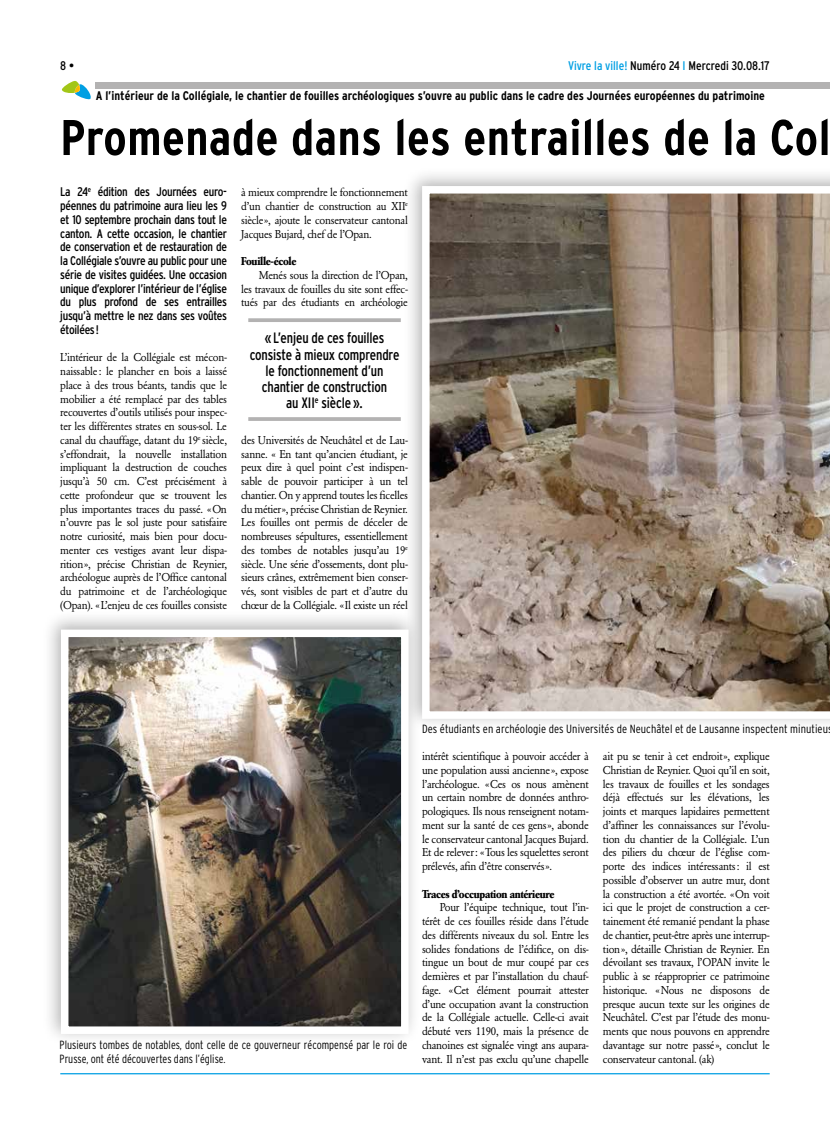
<style>
.page{position:relative;width:830px;height:1134px;background:#fff}
.page>*{position:absolute;margin:0;border:0;box-sizing:border-box;transform-origin:0 0}
.t1{font:700 condensed 50px "Interstate";letter-spacing:.01em;color:#000}
.t2{font:condensed 15px/16.2px "Interstate";letter-spacing:-.01em;color:#000;text-align:center;scale:.95 1}
.t3{font:condensed 12.5px/13.8px "Interstate";letter-spacing:-.025em;color:#000;text-align:justify}
.t4{font:700 condensed 12.5px "Interstate";color:#000}
.t5{font:condensed 12.5px "Interstate";color:#000}
.t6{font:300 condensed 11.88px/13.8px "Interstate";color:#000;scale:.95 1}
.t7{font:300 condensed 11.88px "Interstate";color:#000}
.t8{font:11.25px/13.8px "Garamond BE";letter-spacing:-.025em;color:#000;text-align:justify;scale:.95 1}
.t9{font:700 11.25px "Garamond BE";letter-spacing:-.025em;color:#000;scale:.95 1}
.s1{color:#009fe3}
</style>
<div class="page">
<hr style="left:60px;top:1073px;width:709px;height:1px;background:#009fe3">
<div style="left:96px;top:83px;width:733px;height:6px;background:#b3b2b2"></div>
<svg style="left:62px;top:81px;width:29px;height:18px"></svg>
<div style="left:403px;top:167px;width:426px;height:564px;background:#000;opacity:.3"></div>
<svg style="left:422px;top:186px;width:407px;height:533px;background:#948577"></svg>
<svg style="left:248px;top:318px;width:152px;height:4px"></svg>
<hr style="left:248px;top:417px;width:152px;height:4px;background:#b3b2b2">
<div style="left:42px;top:610px;width:378px;height:436px;background:#000;opacity:.3"></div>
<img style="left:70px;top:639px;width:329px;height:386px">
<div style="left:61px;top:630px;width:347px;height:404px;border:8px solid #fff"></div>
<p class="t3" style="left:60px;top:59px;width:15px">8 •</p>
<p class="t5" style="left:567px;top:59px;width:203px"><span class="s1">Vivre la ville!</span> Numéro 24 <span class="s1">I</span> Mercredi 30.08.17</p>
<p class="t4" style="left:96px;top:89px;width:670px">A l’intérieur de la Collégiale, le chantier de fouilles archéologiques s’ouvre au public dans le cadre des Journées européennes du patrimoine</p>
<h1 class="t1" style="left:60px;top:110px;width:771px">Promenade dans les entrailles de la Col</h1>
<p class="t3" style="left:60px;top:185px;width:168px">La 24<sup>e</sup> édition des Journées euro&shy;péennes du patrimoine aura lieu les 9 et 10 septembre prochain dans tout le canton. A cette occasion, le chantier de conservation et de restauration de la Collégiale s’ouvre au public pour une série de visites guidées. Une occasion unique d’explorer l’intérieur de l’église du plus profond de ses entrailles jusqu’à mettre le nez dans ses voûtes étoilées!</p>
<p class="t8" style="left:60px;top:351px;width:177px">L’intérieur de la Collégiale est mécon&shy;naissable: le plancher en bois a laissé place à des trous béants, tandis que le mobilier a été remplacé par des tables recouvertes d’outils utilisés pour inspec&shy;ter les différentes strates en sous-sol. Le canal du chauffage, datant du 19<sup>e</sup> siècle, s’effondrait, la nouvelle installation impliquant la destruction de couches jusqu’à 50 cm. C’est précisément à cette profondeur que se trouvent les plus importantes traces du passé. «On n’ouvre pas le sol juste pour satisfaire notre curiosité, mais bien pour docu&shy;menter ces vestiges avant leur dispa&shy;rition», précise Christian de Reynier, archéologue auprès de l’Office cantonal du patrimoine et de l’archéologique (Opan). «L’enjeu de ces fouilles consiste</p>
<p class="t8" style="left:241px;top:186px;width:177px">à mieux comprendre le fonctionnement d’un chantier de construction au XII<sup>e </sup>siècle», ajoute le conservateur cantonal Jacques Bujard, chef de l’Opan.</p>
<p class="t9" style="left:241px;top:255px;width:60px">Fouille-école</p>
<p class="t8" style="left:241px;top:268px;width:177px;text-indent:18px">Menés sous la direction de l’Opan, les travaux de fouilles du site sont effec&shy;tués par des étudiants en archéologie</p>
<h2 class="t2" style="left:249px;top:330px;width:159px">«L’enjeu de ces fouilles consiste à mieux comprendre le fonctionnement d’un chantier de construction<br>au XII<sup>e</sup> siècle».</h2>
<p class="t8" style="left:241px;top:433px;width:177px">des Universités de Neuchâtel et de Lau&shy;sanne. « En tant qu’ancien étudiant, je peux dire à quel point c’est indispen&shy;sable de pouvoir participer à un tel chantier. On y apprend toutes les ficelles du métier», précise Christian de Reynier.<br>Les fouilles ont permis de déceler de nombreuses sépultures, essentiellement des tombes de notables jusqu’au 19<sup>e </sup>siècle. Une série d’ossements, dont plu&shy;sieurs crânes, extrêmement bien conser&shy;vés, sont visibles de part et d’autre du chœur de la Collégiale. «Il existe un réel</p>
<p class="t6" style="left:60px;top:1038px;width:367px">Plusieurs tombes de notables, dont celle de ce gouverneur récompensé par le roi de<br>Prusse, ont été découvertes dans l’église.</p>
<p class="t7" style="left:422px;top:722px;width:407px">Des étudiants en archéologie des Universités de Neuchâtel et de Lausanne inspectent minutieu</p>
<p class="t8" style="left:422px;top:749px;width:177px">intérêt scientifique à pouvoir accéder à une population aussi ancienne», expose l’archéologue. «Ces os nous amènent un certain nombre de données anthro&shy;pologiques. Ils nous renseignent notam&shy;ment sur la santé de ces gens», abonde le conservateur cantonal Jacques Bujard.<br>Et de relever: «Tous les squelettes seront prélevés, afin d’être conservés».</p>
<p class="t9" style="left:422px;top:887px;width:141px">Traces d’occupation antérieure</p>
<p class="t8" style="left:422px;top:901px;width:177px;text-indent:18px">Pour l’équipe technique, tout l’in&shy;térêt de ces fouilles réside dans l’étude des différents niveaux du sol. Entre les solides fondations de l’édifice, on dis&shy;tingue un bout de mur coupé par ces dernières et par l’installation du chauf&shy;fage. «Cet élément pourrait attester d’une occupation avant la construction de la Collégiale actuelle. Celle-ci avait débuté vers 1190, mais la présence de chanoines est signalée vingt ans aupara&shy;vant. Il n’est pas exclu qu’une chapelle</p>
<p class="t8" style="left:602px;top:749px;width:177px">ait pu se tenir à cet endroit», explique Christian de Reynier. Quoi qu’il en soit, les travaux de fouilles et les sondages déjà effectués sur les élévations, les joints et marques lapidaires permettent d’affiner les connaissances sur l’évolu&shy;tion du chantier de la Collégiale. L’un des piliers du chœur de l’église com&shy;porte des indices intéressants: il est possible d’observer un autre mur, dont la construction a été avortée. «On voit ici que le projet de construction a cer&shy;tainement été remanié pendant la phase de chantier, peut-être après une interrup&shy;tion», détaille Christian de Reynier. En dévoilant ses travaux, l’OPAN invite le public à se réapproprier ce patrimoine historique. «Nous ne disposons de presque aucun texte sur les origines de Neuchâtel. C’est par l’étude des monu&shy;ments que nous pouvons en apprendre davantage sur notre passé», conclut le conservateur cantonal. (ak)</p>
</div>
